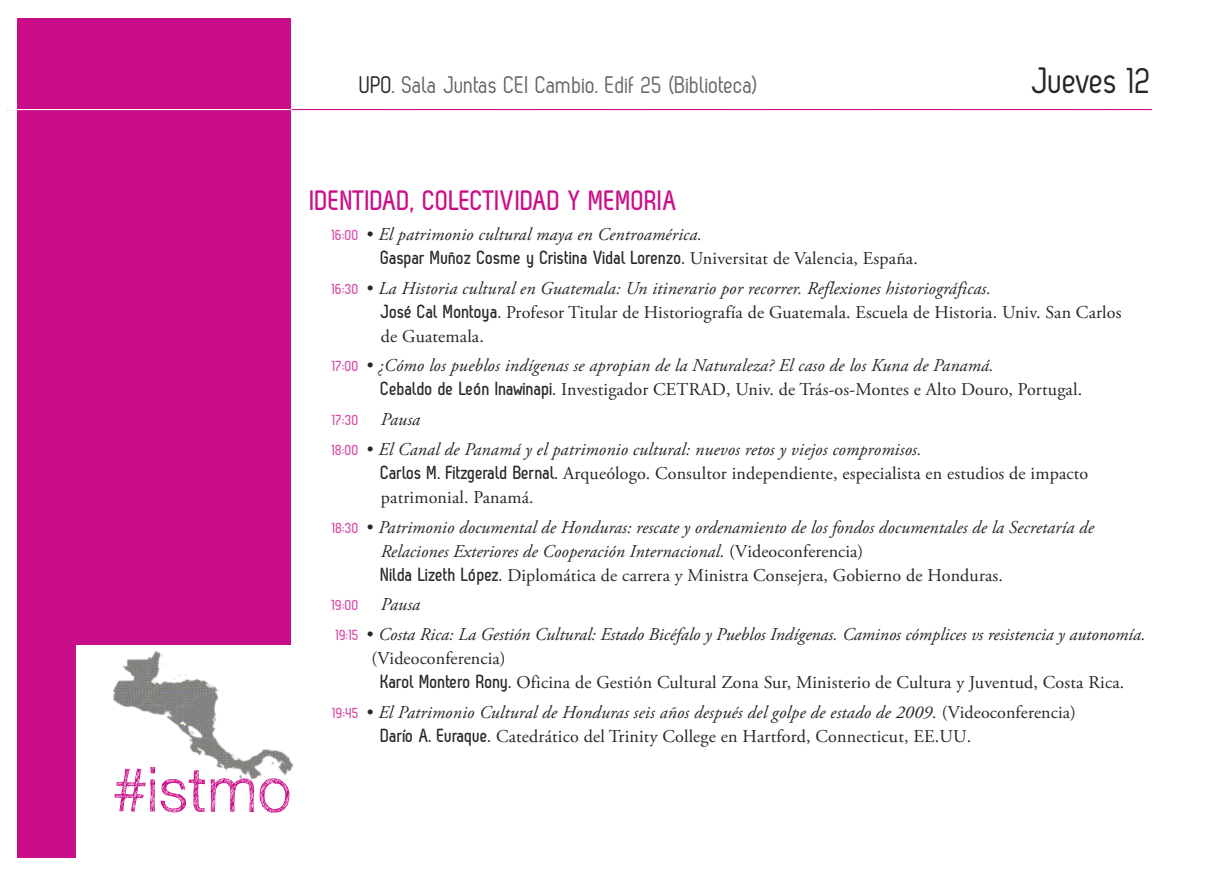
<style>
.page{position:relative;width:1227px;height:876px;background:#fff}
.page>*{position:absolute;margin:0;border:0;box-sizing:border-box;transform-origin:0 0}
.t1{font:300 60.8px "Sketchetik";color:#ca0d89}
.t2{font:36.6px "Zag";color:#272627}
.t3{font:700 28px "Zag";letter-spacing:.01em;color:#ca0d89}
.t4{font:24px "Zag";color:#686768}
.t5{font:700 19px "Zag";color:#272627}
.t6{font:18px/24px "Adobe Garamond Pro";letter-spacing:.01em;color:#272627}
.t7{font:italic 18px/24px "Adobe Garamond Pro";letter-spacing:.005em;color:#272627}
.t8{font:700 15px/29.6px "Zag";color:#d74aa7}
.s1{color:#272627}
.s2{font-style:normal}
.s3{font-family:"Adobe Garamond Pro";font-weight:400;font-size:18px}
.s4{font-style:italic}
.s5{font-family:"Zag";font-weight:700;font-size:19px}
.s6{font-family:"Zag";font-weight:700;font-style:normal;font-size:19px}
</style>
<div class="page">
<div style="left:17px;top:18px;width:274px;height:839px;background:#ca0d89"></div>
<svg style="left:7px;top:109px;width:1146px;height:1px"></svg>
<div style="left:76px;top:645px;width:248px;height:212px;background:#fff"></div>
<img style="left:113px;top:650px;width:181px;height:130px">
<h3 class="t4" style="left:360px;top:71px;width:400px"><span class="s1">UPO</span>. Sala Juntas CEI Cambio. Edif 25 (Biblioteca)</h3>
<h2 class="t2" style="left:1032px;top:59px;width:122px">Jueves 12</h2>
<h1 class="t1" style="left:112px;top:754px;width:180px">#istmo</h1>
<h3 class="t3" style="left:310px;top:184px;width:369px">IDENTIDAD, COLECTIVIDAD Y MEMORIA</h3>
<p class="t7" style="left:367px;top:224px;width:337px"><span class="s2">•</span> El patrimonio cultural maya en Centroamérica.</p>
<p class="t5" style="left:381px;top:246px;width:538px">Gaspar Muñoz Cosme y Cristina Vidal Lorenzo. <span class="s3">Universitat de Valencia, España.</span></p>
<p class="t6" style="left:381px;top:277px;width:742px;text-indent:-14px">• <span class="s4">La Historia cultural en Guatemala: Un itinerario por recorrer. Reflexiones historiográficas.<br></span><span class="s5">José Cal Montoya.</span> Profesor Titular de Historiografía de Guatemala. Escuela de Historia. Univ. San Carlos de Guatemala.</p>
<p class="t7" style="left:381px;top:355px;width:702px;text-indent:-14px"><span class="s2">•</span> ¿Cómo los pueblos indígenas se apropian de la Naturaleza? El caso de los Kuna de Panamá.<br><span class="s6">Cebaldo de León Inawinapi.</span> <span class="s2">Investigador CETRAD, Univ. de Trás-os-Montes e Alto Douro, Portugal.</span></p>
<p class="t7" style="left:381px;top:409px;width:41px">Pausa</p>
<p class="t6" style="left:381px;top:438px;width:709px;text-indent:-14px">• <span class="s4">El Canal de Panamá y el patrimonio cultural: nuevos retos y viejos compromisos.<br></span><span class="s5">Carlos M. Fitzgerald Bernal.</span> Arqueólogo. Consultor independiente, especialista en estudios de impacto patrimonial. Panamá.</p>
<p class="t7" style="left:381px;top:516px;width:715px;text-indent:-14px"><span class="s2">•</span> Patrimonio documental de Honduras: rescate y ordenamiento de los fondos documentales de la Secretaría de<br>Relaciones Exteriores de Cooperación Internacional. <span class="s2">(Videoconferencia)<br></span><span class="s6">Nilda Lizeth López.</span> <span class="s2">Diplomática de carrera y Ministra Consejera, Gobierno de Honduras.</span></p>
<p class="t7" style="left:381px;top:594px;width:41px">Pausa</p>
<p class="t7" style="left:367px;top:623px;width:780px"><span class="s2">•</span> Costa Rica: La Gestión Cultural: Estado Bicéfalo y Pueblos Indígenas. Caminos cómplices vs resistencia y autonomía.</p>
<p class="t6" style="left:371px;top:647px;width:136px">(Videoconferencia)</p>
<p class="t6" style="left:381px;top:671px;width:745px"><span class="s5">Karol Montero Rony.</span> Oficina de Gestión Cultural Zona Sur, Ministerio de Cultura y Juventud, Costa Rica.</p>
<p class="t6" style="left:381px;top:701px;width:696px;text-indent:-14px">• <span class="s4">El Patrimonio Cultural de Honduras seis años después del golpe de estado de 2009.</span> (Videoconferencia)<br><span class="s5">Darío A. Euraque.</span> Catedrático del Trinity College en Hartford, Connecticut, EE.UU.</p>
<p class="t8" style="left:332px;top:220px;width:28px">16:00</p>
<p class="t8" style="left:332px;top:273px;width:28px">16:30</p>
<p class="t8" style="left:332px;top:351px;width:28px">17:00</p>
<p class="t8" style="left:332px;top:405px;width:28px">17:30<br>18:00</p>
<p class="t8" style="left:332px;top:512px;width:28px">18:30</p>
<p class="t8" style="left:332px;top:590px;width:28px">19:00<br>19:15</p>
<p class="t8" style="left:333px;top:697px;width:28px">19:45</p>
</div>
